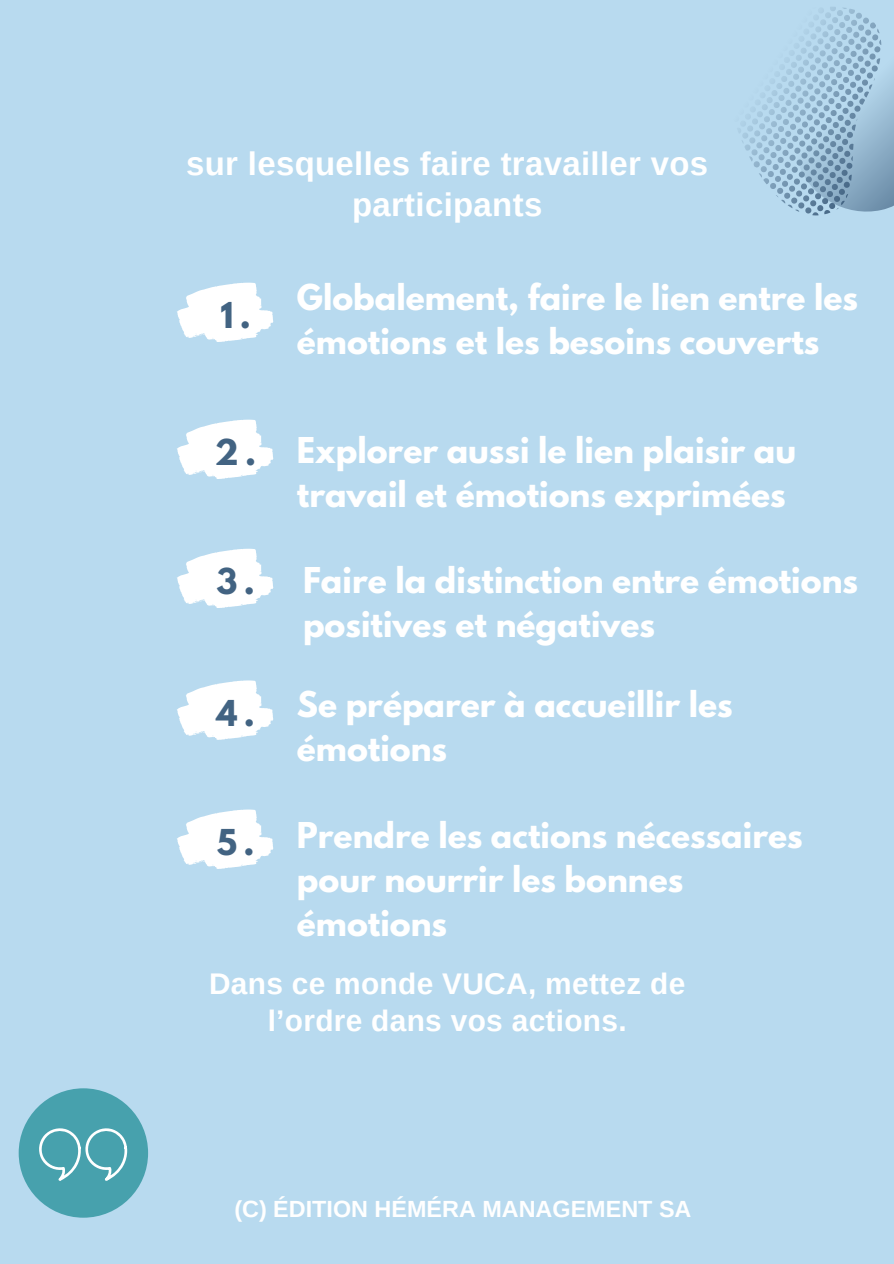
<style>
.page{position:relative;width:894px;height:1264px;background:#fff}
.page>*{position:absolute;margin:0;border:0;box-sizing:border-box;transform-origin:0 0}
.t1{font:700 32.85px/40.8px "Arimo";letter-spacing:.01em;color:#fff;text-align:center}
.t2{font:700 31.65px "League Spartan";color:#426382}
.t3{font:700 31.5px/44px "League Spartan";color:#fff}
.t4{font:700 29.85px/36.9px "Arimo";letter-spacing:.01em;color:#fff;text-align:center}
.t5{font:700 23.4px "Arimo";color:#fff}
</style>
<div class="page">
<div style="left:0;top:0;width:893px;height:1263px;background:#b8daef"></div>
<svg style="left:177px;top:283px;width:96px;height:59px"></svg>
<svg style="left:177px;top:419px;width:96px;height:60px"></svg>
<svg style="left:177px;top:680px;width:96px;height:59px"></svg>
<svg style="left:177px;top:548px;width:96px;height:60px"></svg>
<svg style="left:177px;top:809px;width:96px;height:59px"></svg>
<svg style="left:739px;top:7px;width:154px;height:209px"></svg>
<div style="left:19px;top:1088px;width:129px;height:129px;background:#47a1ad;border-radius:50%"></div>
<svg style="left:39px;top:1128px;width:88px;height:53px"></svg>
<p class="t1" style="left:186px;top:143px;width:523px">sur lesquelles faire travailler vos participants</p>
<p class="t2" style="left:220px;top:300px;width:32px">1.</p>
<p class="t2" style="left:215px;top:436px;width:43px">2.</p>
<p class="t2" style="left:216px;top:566px;width:40px">3.</p>
<p class="t2" style="left:216px;top:697px;width:40px">4.</p>
<p class="t2" style="left:217px;top:826px;width:39px">5.</p>
<p class="t3" style="left:297px;top:279px;width:562px">Globalement, faire le lien entre les émotions et les besoins couverts</p>
<p class="t3" style="left:297px;top:432px;width:500px">Explorer aussi le lien plaisir au travail et émotions exprimées</p>
<p class="t3" style="left:303px;top:562px;width:556px">Faire la distinction entre émotions positives et négatives</p>
<p class="t3" style="left:297px;top:686px;width:437px">Se préparer à accueillir les émotions</p>
<p class="t3" style="left:297px;top:817px;width:507px">Prendre les actions nécessaires pour nourrir les bonnes émotions</p>
<p class="t4" style="left:209px;top:965px;width:477px">Dans ce monde VUCA, mettez de l’ordre dans vos actions.</p>
<p class="t5" style="left:234px;top:1195px;width:458px">(C) ÉDITION HÉMÉRA MANAGEMENT SA</p>
</div>
